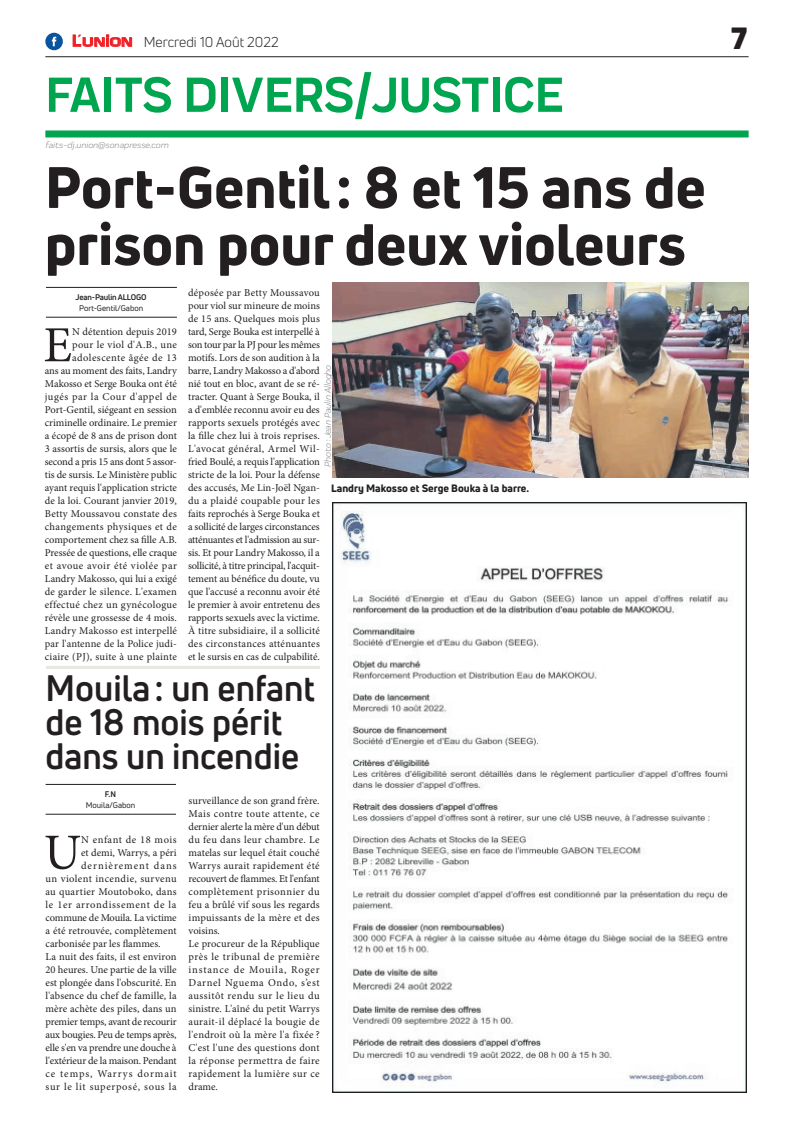
<style>
.page{position:relative;width:794px;height:1129px;background:#fff}
.page>*{position:absolute;margin:0;border:0;box-sizing:border-box;transform-origin:0 0}
.t1{font:800 57px/57px "Uni Neue";color:#231f20}
.t2{font:700 51px "Praktika";color:#00a54f}
.t3{font:50.5px "Minion Pro";color:#231f20}
.t4{font:700 36px/34px "Uni Neue";color:#231f20;scale:.96 1}
.t5{font:900 30px "Uni Neue";color:#231f20}
.t6{font:14px "Uni Neue";color:#231f20}
.t7{font:10.5px/13px "Minion Pro";letter-spacing:.01em;color:#231f20}
.t8{font:10.5px "Minion Pro";letter-spacing:-.015em;color:#231f20}
.t9{font:10.5px "Minion Pro";letter-spacing:.06em;color:#231f20}
.t10{font:800 10.5px "Uni Neue";color:#231f20}
.t11{font:10.5px "Minion Pro";letter-spacing:-.02em;color:#231f20}
.t12{font:10.5px "Minion Pro";letter-spacing:.04em;color:#231f20}
.t13{font:10.5px "Minion Pro";letter-spacing:.085em;color:#231f20}
.t14{font:10.5px "Minion Pro";letter-spacing:.095em;color:#231f20}
.t15{font:10.5px "Minion Pro";letter-spacing:.05em;color:#231f20}
.t16{font:italic 9px "Praktika";color:#818386}
.t17{font:8px "Uni Neue";color:#231f20}
.t18{font:700 8px "Uni Neue";letter-spacing:-.02em;color:#231f20}
.s1{font-family:"Eurostile";font-weight:600;font-size:15px;color:#ee1d23}
.s2{font-family:"Eurostile";font-weight:600;font-size:11.4px;color:#ee1d23}
</style>
<div class="page">
<hr style="left:45px;top:56px;width:703px;height:1px;background:#231f20">
<div style="left:45px;top:130px;width:703px;height:7px;background:#00a54f"></div>
<svg style="left:72px;top:34px;width:60px;height:13px"></svg>
<div style="left:45px;top:33px;width:18px;height:17px;background:#08549e;border-radius:50%"></div>
<svg style="left:52px;top:37px;width:4px;height:9px"></svg>
<img style="left:333px;top:502px;width:414px;height:589px">
<hr style="left:46px;top:813px;width:130px;height:1px;background:#231f20">
<hr style="left:46px;top:784px;width:130px;height:1px;background:#231f20">
<hr style="left:46px;top:665px;width:274px;height:3px;background:#e7e8e2">
<hr style="left:46px;top:316px;width:131px;height:1px;background:#231f20">
<hr style="left:46px;top:287px;width:131px;height:1px;background:#231f20">
<img style="left:333px;top:282px;width:415px;height:195px">
<h3 class="t6" style="left:72px;top:33px;width:208px"><span class="s1">L</span><span class="s2">UNION</span> Mercredi 10 Août 2022</h3>
<h2 class="t2" style="left:45px;top:54px;width:520px">FAITS DIVERS/JUSTICE</h2>
<p class="t16" style="left:45px;top:139px;width:125px">faits-dj.union@sonapresse.com</p>
<h1 class="t1" style="left:45px;top:158px;width:662px">Port-Gentil: 8 et 15 ans de prison pour deux violeurs</h1>
<p class="t18" style="left:76px;top:292px;width:73px">Jean-Paulin ALLOGO</p>
<p class="t17" style="left:79px;top:303px;width:66px">Port-Gentil/Gabon</p>
<p class="t7" style="left:188px;top:286px;width:133px;text-align:justify">déposée par Betty Moussavou pour viol sur mineure de moins de 15 ans. Quelques mois plus tard, Serge Bouka est interpellé à son tour par la PJ pour les mêmes motifs. Lors de son audition à la barre, Landry Makosso a d'abord nié tout en bloc, avant de se ré&shy;tracter. Quant à Serge Bouka, il a d'emblée reconnu avoir eu des rapports sexuels protégés avec la fille chez lui à trois reprises.<br>L'avocat général, Armel Wil&shy;fried Boulé, a requis l'application stricte de la loi. Pour la défense des accusés, Me Lin-Joël Ngan&shy;du a plaidé coupable pour les faits reprochés à Serge Bouka et a sollicité de larges circonstances atténuantes et l'admission au sur&shy;sis. Et pour Landry Makosso, il a sollicité, à titre principal, l'acquit&shy;tement au bénéfice du doute, vu que l'accusé a reconnu avoir été le premier à avoir entretenu des rapports sexuels avec la victime.<br>À titre subsidiaire, il a sollicité des circonstances atténuantes et le sursis en cas de culpabilité.</p>
<p class="t7" style="left:45px;top:325px;width:134px;text-align:right">N détention depuis 2019<br>pour le viol d'A.B., une adolescente âgée de 13<br>ans au moment des faits, Landry<br>Makosso et Serge Bouka ont été jugés par la Cour d'appel de<br>Port-Gentil, siégeant en session criminelle ordinaire. Le premier a écopé de 8 ans de prison dont<br>3 assortis de sursis, alors que le second a pris 15 ans dont 5 assor&shy;tis de sursis. Le Ministère public ayant requis l'application stricte de la loi. Courant janvier 2019,<br>Betty Moussavou constate des changements physiques et de comportement chez sa fille A.B.<br>Pressée de questions, elle craque et avoue avoir été violée par<br>Landry Makosso, qui lui a exigé de garder le silence. L'examen effectué chez un gynécologue révèle une grossesse de 4 mois.<br>Landry Makosso est interpellé par l'antenne de la Police judi&shy;ciaire (PJ), suite à une plainte</p>
<h3 class="t3" style="left:43px;top:311px;width:30px">E</h3>
<p class="t16" style="left:321px;top:466px;width:104px;rotate:-90deg">Photo : Jean Paulin Allogho</p>
<p class="t10" style="left:331px;top:480px;width:199px">Landry Makosso et Serge Bouka à la barre.</p>
<h3 class="t4" style="left:46px;top:670px;width:282px">Mouila: un enfant de 18 mois périt dans un incendie</h3>
<p class="t18" style="left:105px;top:789px;width:13px">F.N</p>
<p class="t17" style="left:86px;top:799px;width:51px">Mouila/Gabon</p>
<p class="t7" style="left:189px;top:793px;width:133px">surveillance de son grand frère.<br>Mais contre toute attente, ce dernier alerte la mère d'un début du feu dans leur chambre. Le matelas sur lequel était couché<br>Warrys aurait rapidement été recouvert de flammes. Et l'enfant complètement prisonnier du feu a brûlé vif sous les regards impuissants de la mère et des voisins.<br>Le procureur de la République près le tribunal de première instance de Mouila, Roger<br>Darnel Nguema Ondo, s’est aussitôt rendu sur le lieu du sinistre. L'aîné du petit Warrys aurait-il déplacé la bougie de l'endroit où la mère l'a fixée ?<br>C'est l'une des questions dont la réponse permettra de faire rapidement la lumière sur ce drame.</p>
<h3 class="t3" style="left:44px;top:818px;width:39px">U</h3>
<p class="t15" style="left:81px;top:832px;width:97px">N enfant de 18 mois</p>
<p class="t7" style="left:81px;top:845px;width:97px">et demi, Warrys, a péri</p>
<p class="t14" style="left:81px;top:858px;width:97px">dernièrement dans</p>
<p class="t12" style="left:46px;top:871px;width:133px">un violent incendie, survenu</p>
<p class="t7" style="left:46px;top:884px;width:132px">au quartier Moutoboko, dans</p>
<p class="t9" style="left:46px;top:897px;width:132px">le 1er arrondissement de la</p>
<p class="t8" style="left:46px;top:910px;width:133px">commune de Mouila. La victime</p>
<p class="t7" style="left:46px;top:923px;width:132px">a été retrouvée, complètement</p>
<p class="t7" style="left:46px;top:936px;width:117px">carbonisée par les flammes.</p>
<p class="t7" style="left:46px;top:949px;width:132px">La nuit des faits, il est environ</p>
<p class="t7" style="left:46px;top:962px;width:132px">20 heures. Une partie de la ville</p>
<p class="t7" style="left:46px;top:975px;width:132px">est plongée dans l'obscurité. En</p>
<p class="t7" style="left:46px;top:988px;width:133px">l'absence du chef de famille, la</p>
<p class="t7" style="left:46px;top:1001px;width:133px">mère achète des piles, dans un</p>
<p class="t8" style="left:46px;top:1014px;width:132px">premier temps, avant de recourir</p>
<p class="t8" style="left:46px;top:1027px;width:133px">aux bougies. Peu de temps après,</p>
<p class="t11" style="left:46px;top:1040px;width:132px">elle s'en va prendre une douche à</p>
<p class="t8" style="left:46px;top:1053px;width:133px">l'extérieur de la maison. Pendant</p>
<p class="t13" style="left:46px;top:1066px;width:132px">ce temps, Warrys dormait</p>
<p class="t9" style="left:46px;top:1079px;width:133px">sur le lit superposé, sous la</p>
<h3 class="t5" style="left:731px;top:17px;width:18px">7</h3>
</div>
